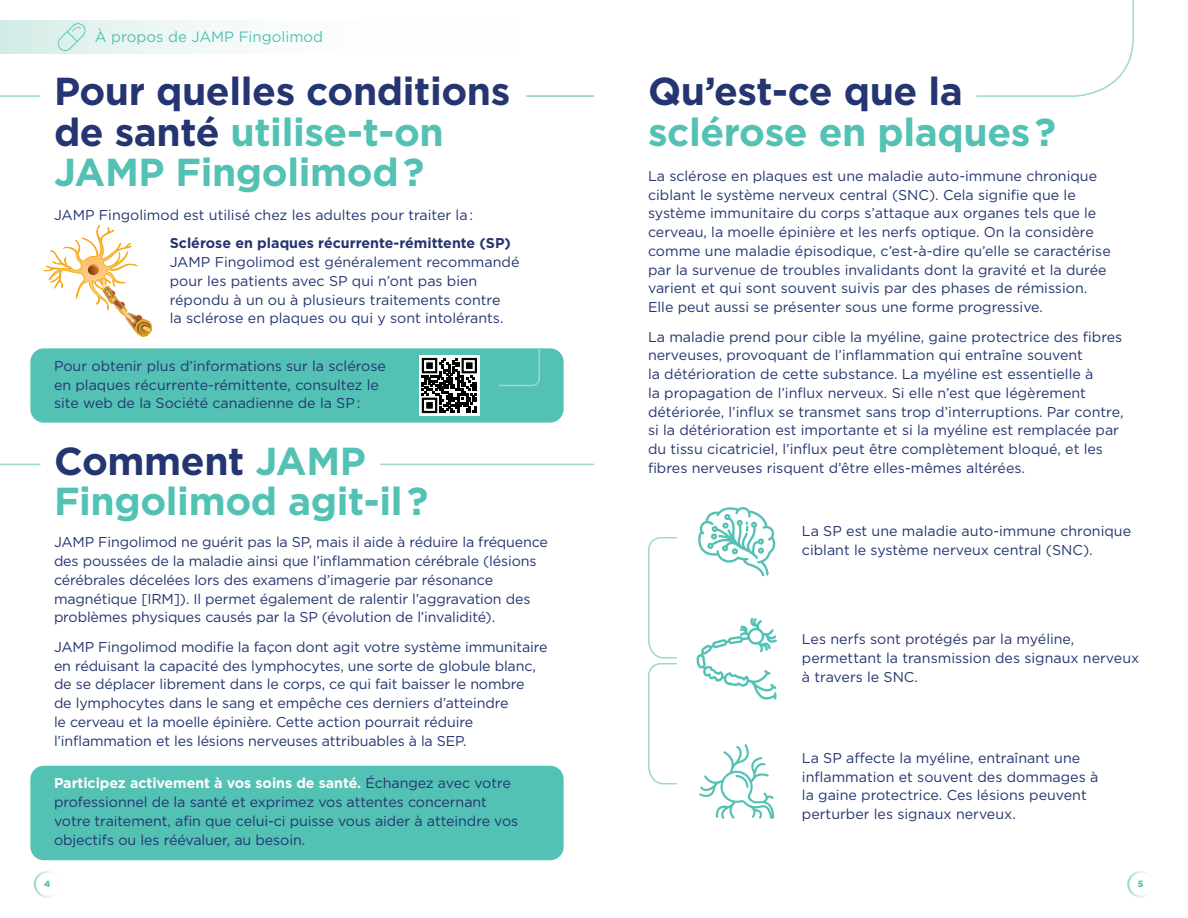
<style>
.page{position:relative;width:1188px;height:918px;background:#fff}
.page>*{position:absolute;margin:0;border:0;box-sizing:border-box;transform-origin:0 0}
.t1{font:700 39px/40.5px "Gotham";letter-spacing:-.01em;color:#253571}
.t2{font:700 39px/40.5px "Gotham";letter-spacing:-.01em;color:#53c1b3}
.t3{font:15px "Gotham";color:#53c1b3}
.t4{font:14.25px/18.8px "Gotham";color:#253571}
.t5{font:700 14.25px "Gotham";color:#253571}
.t6{font:900 9px "Gotham";color:#53c1b3}
.s1{color:#53c1b3}
.s2{color:#253571}
.s3{font-weight:700;color:#fff}
</style>
<div class="page">
<div style="left:34px;top:871px;width:27px;height:27px;border:2px solid #fff;border-radius:50%"></div>
<div style="left:1127px;top:871px;width:27px;height:27px;border:2px solid #fff;border-radius:50%"></div>
<div style="left:0;top:20px;width:594px;height:34px;background:linear-gradient(to right,#dff1ed,#fff)"></div>
<svg style="left:648px;top:537px;width:29px;height:248px"></svg>
<div style="left:30px;top:348px;width:534px;height:75px;background:#53c1b3;border-radius:14px"></div>
<svg style="left:419px;top:355px;width:61px;height:61px"></svg>
<svg style="left:422px;top:358px;width:55px;height:55px;background:#5f5f5f"></svg>
<svg style="left:497px;top:348px;width:44px;height:39px"></svg>
<hr style="left:0;top:95px;width:40px;height:2px;background:#9dd7ce">
<hr style="left:0;top:464px;width:40px;height:1px;background:#9dd7ce">
<hr style="left:380px;top:464px;width:214px;height:1px;background:#9dd7ce">
<svg style="left:56px;top:22px;width:31px;height:30px"></svg>
<svg style="left:976px;top:0;width:158px;height:97px"></svg>
<svg style="left:696px;top:618px;width:81px;height:82px"></svg>
<svg style="left:699px;top:744px;width:75px;height:75px"></svg>
<svg style="left:698px;top:507px;width:78px;height:69px"></svg>
<svg style="left:43px;top:224px;width:110px;height:113px"></svg>
<hr style="left:526px;top:95px;width:68px;height:2px;background:#9dd7ce">
<div style="left:30px;top:766px;width:534px;height:94px;background:#53c1b3;border-radius:14px"></div>
<p class="t3" style="left:95px;top:27px;width:230px">À propos de JAMP Fingolimod</p>
<h1 class="t1" style="left:54px;top:71px;width:458px">Pour quelles conditions de santé <span class="s1">utilise-t-on<br>JAMP Fingolimod ?</span></h1>
<p class="t4" style="left:54px;top:205px;width:421px">JAMP Fingolimod est utilisé chez les adultes pour traiter la :</p>
<p class="t5" style="left:170px;top:234px;width:343px">Sclérose en plaques récurrente-rémittente (SP)</p>
<p class="t4" style="left:170px;top:252px;width:351px">JAMP Fingolimod est généralement recommandé pour les patients avec SP qui n’ont pas bien répondu à un ou à plusieurs traitements contre<br>la sclérose en plaques ou qui y sont intolérants.</p>
<p class="t4" style="left:54px;top:356px;width:333px">Pour obtenir plus d’informations sur la sclérose en plaques récurrente-rémittente, consultez le site web de la Société canadienne de la SP :</p>
<h1 class="t2" style="left:54px;top:440px;width:376px"><span class="s2">Comment</span> JAMP<br>Fingolimod agit-il ?</h1>
<p class="t4" style="left:54px;top:533px;width:496px">JAMP Fingolimod ne guérit pas la SP, mais il aide à réduire la fréquence des poussées de la maladie ainsi que l’inflammation cérébrale (lésions cérébrales décelées lors des examens d’imagerie par résonance magnétique [IRM]). Il permet également de ralentir l’aggravation des problèmes physiques causés par la SP (évolution de l’invalidité).</p>
<p class="t4" style="left:54px;top:637px;width:495px">JAMP Fingolimod modifie la façon dont agit votre système immunitaire en réduisant la capacité des lymphocytes, une sorte de globule blanc, de se déplacer librement dans le corps, ce qui fait baisser le nombre<br>de lymphocytes dans le sang et empêche ces derniers d’atteindre<br>le cerveau et la moelle épinière. Cette action pourrait réduire l’inflammation et les lésions nerveuses attribuables à la SEP.</p>
<p class="t4" style="left:54px;top:774px;width:466px"><span class="s3">Participez activement à vos soins de santé.</span> Échangez avec votre professionnel de la santé et exprimez vos attentes concernant votre traitement, afin que celui-ci puisse vous aider à atteindre vos objectifs ou les réévaluer, au besoin.</p>
<h1 class="t1" style="left:648px;top:71px;width:316px">Qu’est-ce que la</h1>
<h1 class="t2" style="left:648px;top:112px;width:410px">sclérose en plaques ?</h1>
<p class="t4" style="left:648px;top:166px;width:464px">La sclérose en plaques est une maladie auto-immune chronique ciblant le système nerveux central (SNC). Cela signifie que le système immunitaire du corps s’attaque aux organes tels que le cerveau, la moelle épinière et les nerfs optique. On la considère comme une maladie épisodique, c’est-à-dire qu’elle se caractérise par la survenue de troubles invalidants dont la gravité et la durée varient et qui sont souvent suivis par des phases de rémission.<br>Elle peut aussi se présenter sous une forme progressive.</p>
<p class="t4" style="left:648px;top:327px;width:477px">La maladie prend pour cible la myéline, gaine protectrice des fibres nerveuses, provoquant de l’inflammation qui entraîne souvent<br>la détérioration de cette substance. La myéline est essentielle à<br>la propagation de l’influx nerveux. Si elle n’est que légèrement détériorée, l’influx se transmet sans trop d’interruptions. Par contre, si la détérioration est importante et si la myéline est remplacée par du tissu cicatriciel, l’influx peut être complètement bloqué, et les fibres nerveuses risquent d’être elles-mêmes altérées.</p>
<p class="t4" style="left:802px;top:522px;width:331px">La SP est une maladie auto-immune chronique ciblant le système nerveux central (SNC).</p>
<p class="t4" style="left:802px;top:630px;width:339px">Les nerfs sont protégés par la myéline, permettant la transmission des signaux nerveux à travers le SNC.</p>
<p class="t4" style="left:802px;top:748px;width:298px">La SP affecte la myéline, entraînant une inflammation et souvent des dommages à la gaine protectrice. Ces lésions peuvent perturber les signaux nerveux.</p>
<p class="t6" style="left:44px;top:878px;width:8px">4</p>
<p class="t6" style="left:1138px;top:878px;width:7px">5</p>
</div>
